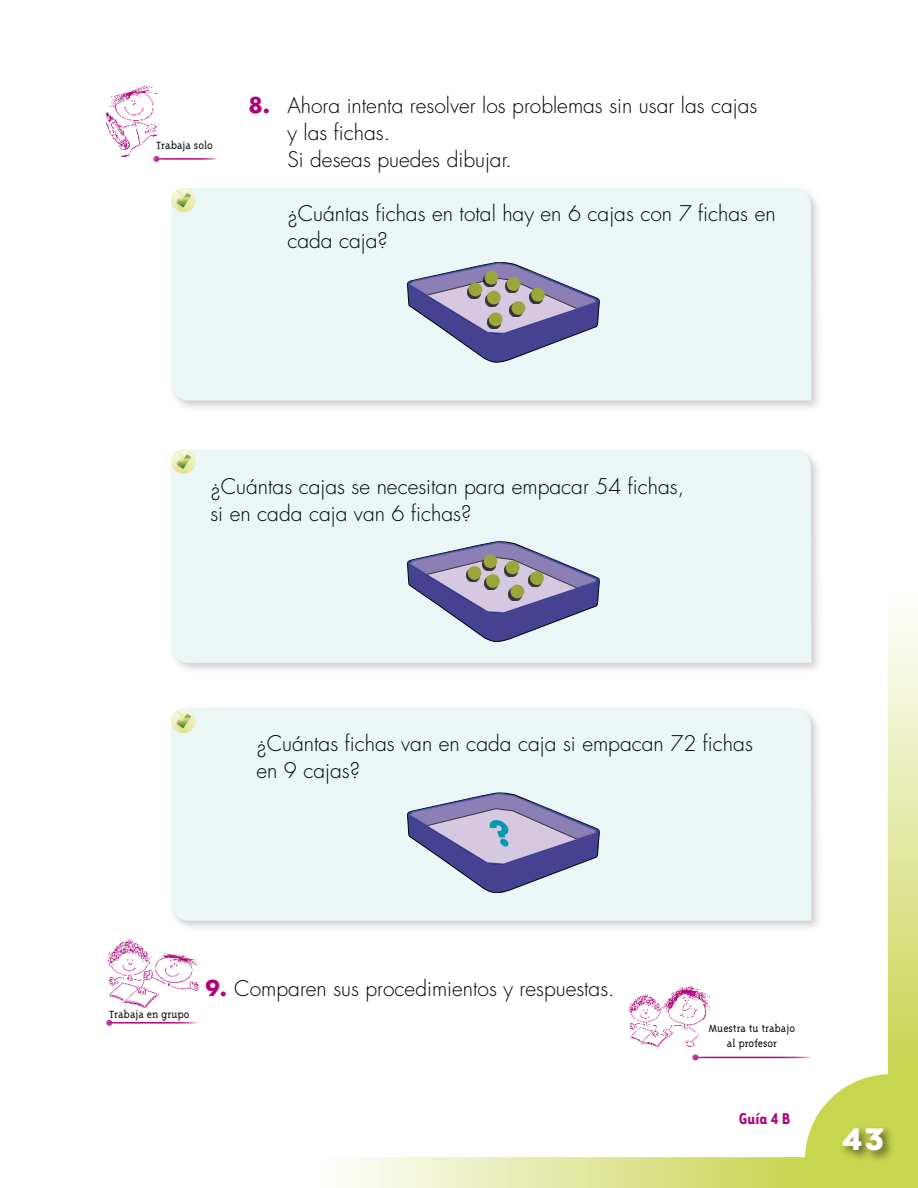
<style>
.page{position:relative;width:918px;height:1188px;background:#fff}
.page>*{position:absolute;margin:0;border:0;box-sizing:border-box;transform-origin:0 0}
.t1{font:700 36px "Tarzana Wide";color:#fff}
.t2{font:300 21px/27px "Futura";color:#000}
.t3{font:700 18px "Tarzana Narrow";color:#b0007c}
.t4{font:300 12px/14.4px "Triplex Serif";color:#000;text-align:center}
.s1{font-weight:700;color:#b0007c}
</style>
<div class="page">
<div style="left:167px;top:184px;width:657px;height:229px;background:#000;opacity:.2"></div>
<div style="left:171px;top:188px;width:641px;height:213px;background:#ebf6f7"></div>
<div style="left:167px;top:446px;width:657px;height:229px;background:#000;opacity:.2"></div>
<div style="left:171px;top:450px;width:641px;height:213px;background:#ebf6f7"></div>
<div style="left:167px;top:704px;width:657px;height:229px;background:#000;opacity:.2"></div>
<div style="left:171px;top:708px;width:151px;height:213px;background:#ebf6f7"></div>
<img style="left:106px;top:85px;width:52px;height:72px">
<hr style="left:156px;top:158px;width:62px;height:2px;background:#b0007c">
<svg style="left:153px;top:156px;width:6px;height:6px"></svg>
<img style="left:109px;top:939px;width:90px;height:69px">
<hr style="left:109px;top:1022px;width:89px;height:2px;background:#b0007c">
<svg style="left:106px;top:1020px;width:6px;height:6px"></svg>
<svg style="left:171px;top:188px;width:25px;height:25px"></svg>
<svg style="left:171px;top:449px;width:25px;height:25px"></svg>
<svg style="left:171px;top:709px;width:25px;height:24px"></svg>
<svg style="left:407px;top:262px;width:193px;height:100px;background:#a4a3c6"></svg>
<div style="left:467px;top:285px;width:14px;height:14px;background:#000;opacity:.75"></div>
<div style="left:469px;top:283px;width:13px;height:13px;background:#99a73a;border-radius:50%"></div>
<div style="left:483px;top:273px;width:14px;height:14px;background:#000;opacity:.75"></div>
<div style="left:485px;top:271px;width:13px;height:14px;background:#99a73a;border-radius:50%"></div>
<div style="left:505px;top:279px;width:14px;height:14px;background:#000;opacity:.75"></div>
<div style="left:507px;top:277px;width:14px;height:14px;background:#99a73a;border-radius:50%"></div>
<div style="left:529px;top:290px;width:14px;height:14px;background:#000;opacity:.75"></div>
<div style="left:531px;top:288px;width:14px;height:14px;background:#99a73a;border-radius:50%"></div>
<div style="left:510px;top:303px;width:13px;height:14px;background:#000;opacity:.75"></div>
<div style="left:511px;top:301px;width:14px;height:14px;background:#99a73a;border-radius:50%"></div>
<div style="left:487px;top:315px;width:14px;height:14px;background:#000;opacity:.75"></div>
<div style="left:489px;top:312px;width:14px;height:14px;background:#99a73a;border-radius:50%"></div>
<div style="left:485px;top:293px;width:14px;height:14px;background:#000;opacity:.75"></div>
<div style="left:487px;top:291px;width:14px;height:13px;background:#99a73a;border-radius:50%"></div>
<svg style="left:322px;top:542px;width:596px;height:646px"></svg>
<p class="t4" style="left:156px;top:138px;width:58px">Trabaja solo</p>
<p class="t2" style="left:287px;top:92px;width:472px;text-indent:-39px"><span class="s1">8.</span> Ahora intenta resolver los problemas sin usar las cajas y las fichas.<br>Si deseas puedes dibujar.</p>
<p class="t2" style="left:287px;top:200px;width:490px">¿Cuántas fichas en total hay en 6 cajas con 7 fichas en cada caja?</p>
<p class="t2" style="left:210px;top:474px;width:475px">¿Cuántas cajas se necesitan para empacar 54 fichas, si en cada caja van 6 fichas?</p>
<p class="t2" style="left:256px;top:731px;width:498px">¿Cuántas fichas van en cada caja si empacan 72 fichas en 9 cajas?</p>
<p class="t4" style="left:109px;top:1007px;width:82px">Trabaja en grupo</p>
<p class="t2" style="left:205px;top:975px;width:411px"><span class="s1">9.</span> Comparen sus procedimientos y respuestas.</p>
<p class="t4" style="left:709px;top:1021px;width:88px">Muestra tu trabajo al profesor</p>
<p class="t3" style="left:739px;top:1107px;width:53px">Guía 4 B</p>
<h1 class="t1" style="left:841px;top:1115px;width:45px">43</h1>
</div>
